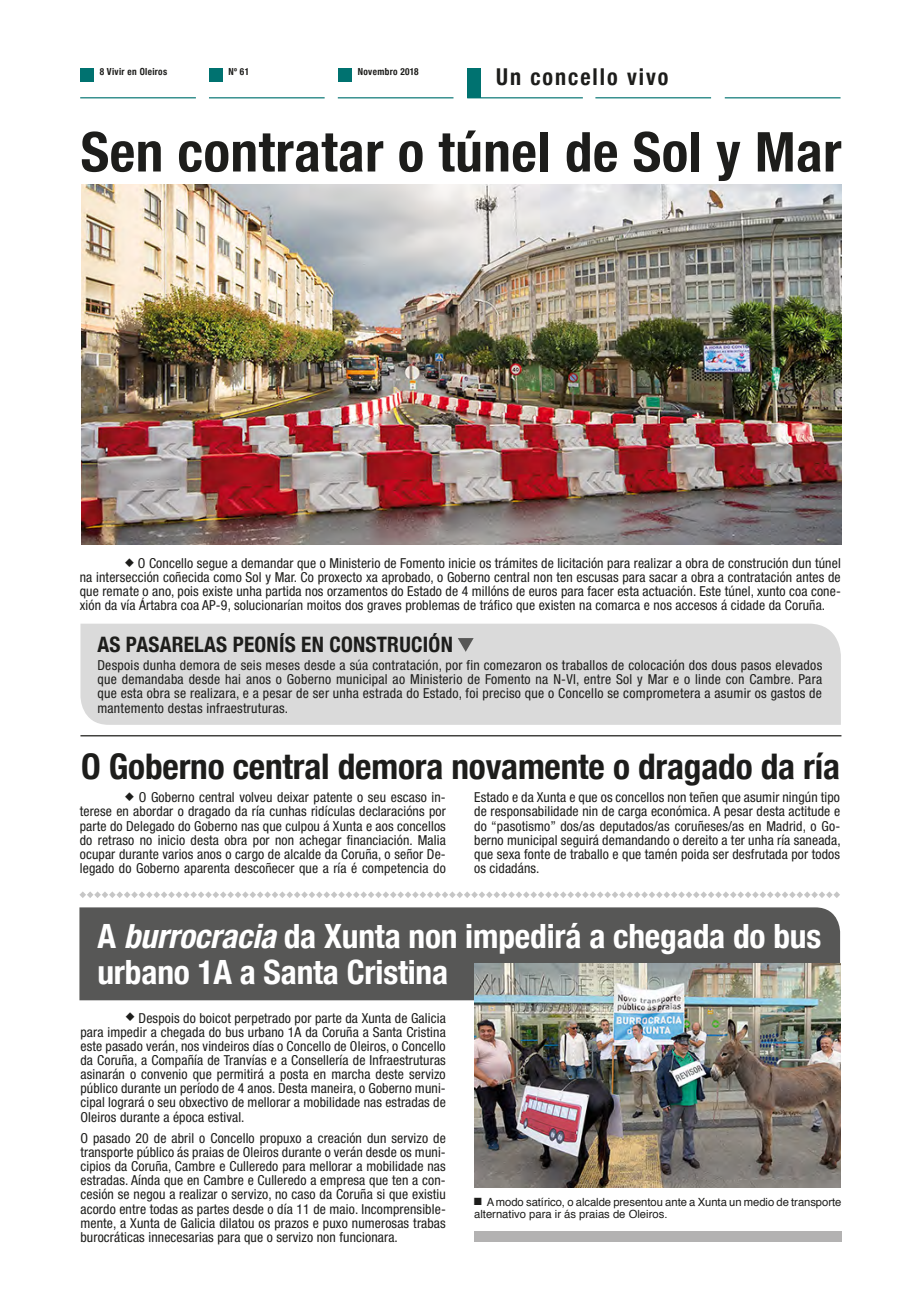
<style>
.page{position:relative;width:904px;height:1312px;background:#fff}
.page>*{position:absolute;margin:0;border:0;box-sizing:border-box;transform-origin:0 0}
.t1{font:700 condensed 55px "Helvetica Neue";letter-spacing:.01em;color:#1d1d1b}
.t2{font:700 condensed 35.25px "Helvetica Neue";letter-spacing:-.005em;color:#1d1d1b}
.t3{font:700 condensed 33.38px/35.8px "Helvetica Neue";letter-spacing:-.005em;color:#fff}
.t4{font:700 condensed 23.25px "Helvetica Neue";letter-spacing:.09em;color:#1d1d1b;scale:.95 1}
.t5{font:700 condensed 21.25px "Helvetica Neue";letter-spacing:.01em;color:#1d1d1b}
.t6{font:condensed 13.75px/14.1px "Helvetica Neue";letter-spacing:.01em;color:#1d1d1b;text-align:justify}
.t7{font:11.25px/12.5px "Helvetica";letter-spacing:-.005em;color:#1d1d1b}
.t8{font:700 condensed 9.75px "Helvetica Neue";letter-spacing:.035em;color:#1d1d1b;scale:.95 1}
.s1{font-family:"Monotype Sorts";font-stretch:normal;font-size:12px}
.s2{font-style:italic}
.s3{font-family:"Monotype Sorts";font-size:10px}
</style>
<div class="page">
<hr style="left:80px;top:735px;width:761px;height:1px;background:#1d1d1b">
<div style="left:80px;top:623px;width:760px;height:101px;background:#dadada"></div>
<div style="left:79px;top:907px;width:761px;height:93px;background:#575756"></div>
<svg style="left:458px;top:638px;width:15px;height:13px"></svg>
<svg style="left:79px;top:891px;width:761px;height:6px"></svg>
<img style="left:81px;top:184px;width:760px;height:360px">
<img style="left:474px;top:963px;width:366px;height:224px">
<div style="left:474px;top:1230px;width:367px;height:11px;background:#b3b2b2"></div>
<hr style="left:209px;top:97px;width:115px;height:1px;background:#007270">
<hr style="left:338px;top:97px;width:115px;height:1px;background:#007270">
<hr style="left:467px;top:97px;width:116px;height:1px;background:#007270">
<hr style="left:724px;top:97px;width:116px;height:1px;background:#007270">
<div style="left:467px;top:68px;width:13px;height:30px;background:#007270"></div>
<div style="left:209px;top:68px;width:13px;height:13px;background:#007270"></div>
<div style="left:80px;top:68px;width:14px;height:13px;background:#007270"></div>
<div style="left:338px;top:68px;width:13px;height:13px;background:#007270"></div>
<hr style="left:80px;top:97px;width:116px;height:1px;background:#007270">
<hr style="left:595px;top:97px;width:116px;height:1px;background:#007270">
<p class="t8" style="left:100px;top:64px;width:72px">8 Vivir en Oleiros</p>
<p class="t8" style="left:228px;top:64px;width:23px">Nº 61</p>
<p class="t8" style="left:358px;top:64px;width:65px">Novembro 2018</p>
<h3 class="t4" style="left:496px;top:57px;width:183px">Un concello vivo</h3>
<h1 class="t1" style="left:81px;top:106px;width:762px">Sen contratar o túnel de Sol y Mar</h1>
<p class="t6" style="left:80px;top:556px;width:762px;text-indent:45px"><span class="s1">U</span> O Concello segue a demandar que o Ministerio de Fomento inicie os trámites de licitación para realizar a obra de construción dun túnel na intersección coñecida como Sol y Mar. Co proxecto xa aprobado, o Goberno central non ten escusas para sacar a obra a contratación antes de que remate o ano, pois existe unha partida nos orzamentos do Estado de 4 millóns de euros para facer esta actuación. Este túnel, xunto coa cone&shy;xión da vía Ártabra coa AP-9, solucionarían moitos dos graves problemas de tráfico que existen na comarca e nos accesos á cidade da Coruña.</p>
<h3 class="t5" style="left:97px;top:627px;width:357px">AS PASARELAS PEONÍS EN CONSTRUCIÓN</h3>
<p class="t6" style="left:97px;top:658px;width:726px">Despois dunha demora de seis meses desde a súa contratación, por fin comezaron os traballos de colocación dos dous pasos elevados que demandaba desde hai anos o Goberno municipal ao Ministerio de Fomento na N-VI, entre Sol y Mar e o linde con Cambre. Para que esta obra se realizara, e a pesar de ser unha estrada do Estado, foi preciso que o Concello se comprometera a asumir os gastos de mantemento destas infraestruturas.</p>
<h2 class="t2" style="left:81px;top:736px;width:760px">O Goberno central demora novamente o dragado da ría</h2>
<p class="t6" style="left:80px;top:790px;width:367px;text-indent:45px"><span class="s1">U</span> O Goberno central volveu deixar patente o seu escaso in&shy;terese en abordar o dragado da ría cunhas ridículas declaracións por parte do Delegado do Goberno nas que culpou á Xunta e aos concellos do retraso no inicio desta obra por non achegar financiación. Malia ocupar durante varios anos o cargo de alcalde da Coruña, o señor De&shy;legado do Goberno aparenta descoñecer que a ría é competencia do</p>
<p class="t6" style="left:474px;top:790px;width:368px">Estado e da Xunta e que os concellos non teñen que asumir ningún tipo de responsabilidade nin de carga económica. A pesar desta actitude e do “pasotismo” dos/as deputados/as coruñeses/as en Madrid, o Go&shy;berno municipal seguirá demandando o dereito a ter unha ría saneada, que sexa fonte de traballo e que tamén poida ser desfrutada por todos os cidadáns.</p>
<h3 class="t3" style="left:97px;top:915px;width:725px">A <span class="s2">burrocracia</span> da Xunta non impedirá a chegada do bus urbano 1A a Santa Cristina</h3>
<p class="t6" style="left:80px;top:1010px;width:367px;text-indent:45px"><span class="s1">U</span> Despois do boicot perpetrado por parte da Xunta de Galicia para impedir a chegada do bus urbano 1A da Coruña a Santa Cristina este pasado verán, nos vindeiros días o Concello de Oleiros, o Concello da Coruña, a Compañía de Tranvías e a Consellería de Infraestruturas asinarán o convenio que permitirá a posta en marcha deste servizo público durante un período de 4 anos. Desta maneira, o Goberno muni&shy;cipal logrará o seu obxectivo de mellorar a mobilidade nas estradas de Oleiros durante a época estival.</p>
<p class="t6" style="left:80px;top:1130px;width:367px">O pasado 20 de abril o Concello propuxo a creación dun servizo de transporte público ás praias de Oleiros durante o verán desde os muni&shy;cipios da Coruña, Cambre e Culleredo para mellorar a mobilidade nas estradas. Aínda que en Cambre e Culleredo a empresa que ten a con&shy;cesión se negou a realizar o servizo, no caso da Coruña si que existiu acordo entre todas as partes desde o día 11 de maio. Incomprensible&shy;mente, a Xunta de Galicia dilatou os prazos e puxo numerosas trabas burocráticas innecesarias para que o servizo non funcionara.</p>
<p class="t7" style="left:474px;top:1195px;width:369px"><span class="s3">N</span> A modo satírico, o alcalde presentou ante a Xunta un medio de transporte alternativo para ir ás praias de Oleiros.</p>
</div>
